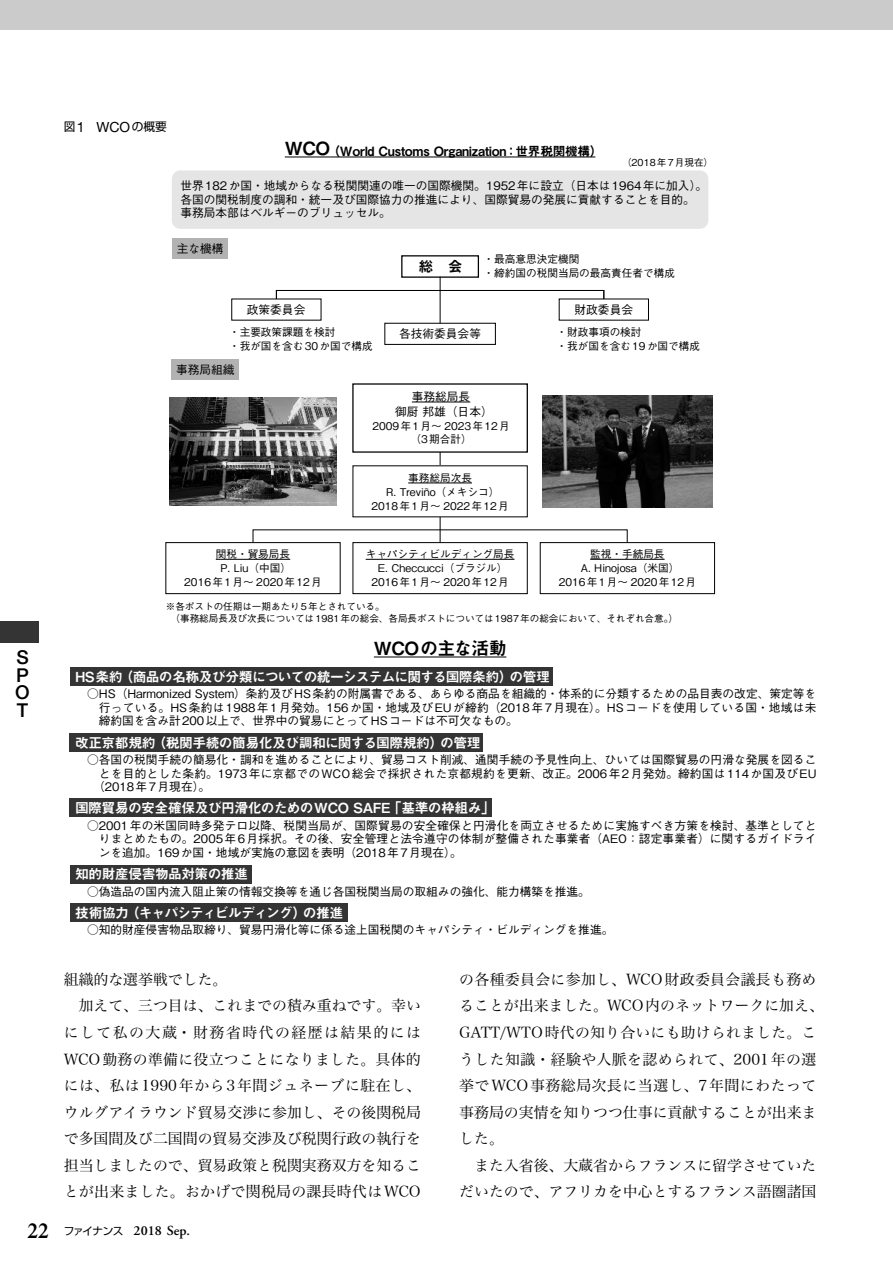
<style>
.page{position:relative;width:893px;height:1263px;background:#fff}
.page>*{position:absolute;margin:0;border:0;box-sizing:border-box;transform-origin:0 0}
.t1{font:500 19.2px/17.5px "Helvetica Neue LT Std";color:#000;text-align:justify}
.t2{font:18px "Midashi Go Pr 6 N MB31";letter-spacing:-.045em;color:#000}
.t3{font:14.85px/26.5px "Hiragino Serif Pr 6 N W3";color:#000}
.t4{font:14.85px "Hiragino Serif Pr 6 N W3";letter-spacing:.02em;color:#000}
.t5{font:14.85px "Hiragino Serif Pr 6 N W3";letter-spacing:.035em;color:#000}
.t6{font:14.85px "Hiragino Serif Pr 6 N W3";letter-spacing:.1em;color:#000}
.t7{font:14.85px "Midashi Go Pr 6 N MB31";color:#000}
.t8{font:13.8px "Midashi Go Pr 6 N MB31";letter-spacing:-.04em;color:#fff}
.t9{font:13.8px "Midashi Go Pr 6 N MB31";letter-spacing:-.06em;color:#fff}
.t10{font:600 13.8px "Adobe Garamond Pro";color:#000}
.t11{font:12.75px "Midashi Go Pr 6 N MB31";letter-spacing:-.025em;color:#000}
.t12{font:500 11.7px/13.8px "Gothic BBB Pr 6 N";color:#000;text-align:justify}
.t13{font:500 11.7px "Gothic BBB Pr 6 N";letter-spacing:.02em;color:#000}
.t14{font:11.7px "Shin Go Pr 6 N";color:#000}
.t15{font:500 10.65px/13.8px "Gothic BBB Pr 6 N";color:#000;text-align:center}
.t16{font:500 9.6px/11.7px "Gothic BBB Pr 6 N";color:#000}
.s1{font-family:"Helvetica Neue LT Std";font-size:14.1px}
.s2{font-size:18px}
.s3{font-family:"Times LT Std";font-size:21.3px}
.s4{font-family:"Shin Go Pr 6 N";font-weight:400;font-size:10.65px}
</style>
<div class="page">
<div style="left:0;top:0;width:893px;height:30px;background:#cbcbcb"></div>
<hr style="left:440px;top:452px;width:1px;height:90px;background:#000">
<div style="left:70px;top:667px;width:483px;height:18px;background:#343434"></div>
<div style="left:70px;top:733px;width:413px;height:18px;background:#343434"></div>
<div style="left:70px;top:799px;width:422px;height:18px;background:#343434"></div>
<div style="left:70px;top:865px;width:181px;height:18px;background:#343434"></div>
<div style="left:70px;top:903px;width:277px;height:18px;background:#343434"></div>
<div style="left:172px;top:360px;width:67px;height:20px;background:#b2b2b2"></div>
<div style="left:172px;top:238px;width:56px;height:20px;background:#b2b2b2"></div>
<div style="left:172px;top:170px;width:536px;height:59px;background:#e5e5e5;border-radius:9px"></div>
<hr style="left:285px;top:157px;width:45px;height:1px;background:#000">
<hr style="left:330px;top:157px;width:265px;height:1px;background:#000">
<hr style="left:374px;top:656px;width:132px;height:1px;background:#000">
<div style="left:401px;top:255px;width:78px;height:23px;border:1px solid #000"></div>
<div style="left:384px;top:323px;width:112px;height:22px;border:1px solid #000"></div>
<hr style="left:440px;top:277px;width:1px;height:46px;background:#000">
<div style="left:276px;top:290px;width:328px;height:9px;border:1px solid #000"></div>
<hr style="left:412px;top:402px;width:58px;height:1px;background:#000">
<hr style="left:408px;top:483px;width:64px;height:1px;background:#000">
<hr style="left:366px;top:559px;width:148px;height:1px;background:#000">
<div style="left:352px;top:542px;width:176px;height:52px;border:1px solid #000"></div>
<hr style="left:216px;top:559px;width:74px;height:1px;background:#000">
<div style="left:165px;top:542px;width:176px;height:52px;border:1px solid #000"></div>
<hr style="left:590px;top:559px;width:75px;height:1px;background:#000">
<div style="left:540px;top:542px;width:175px;height:52px;border:1px solid #000"></div>
<div style="left:253px;top:530px;width:374px;height:13px;border:1px solid #000"></div>
<img style="left:169px;top:398px;width:168px;height:107px">
<img style="left:542px;top:396px;width:170px;height:111px">
<div style="left:0;top:621px;width:38px;height:21px;background:#343434"></div>
<p class="t14" style="left:64px;top:117px;width:104px">図<span class="s1">1 WCO</span>の概要</p>
<p class="t11" style="left:285px;top:141px;width:319px"><span class="s2">WCO</span>（World Customs Organization：世界税関機構）</p>
<p class="t16" style="left:622px;top:156px;width:93px">（2018年7月現在）</p>
<p class="t12" style="left:180px;top:178px;width:528px;text-align:left">世界182か国・地域からなる税関関連の唯一の国際機関。1952年に設立（日本は1964年に加入）。各国の関税制度の調和・統一及び国際協力の推進により、国際貿易の発展に貢献することを目的。事務局本部はベルギーのブリュッセル。</p>
<p class="t12" style="left:177px;top:241px;width:48px">主な機構</p>
<p class="t7" style="left:418px;top:255px;width:46px">総　会</p>
<p class="t15" style="left:484px;top:251px;width:193px;text-align:left">・最高意思決定機関<br>・締約国の税関当局の最高責任者で構成</p>
<p class="t12" style="left:247px;top:302px;width:60px">政策委員会</p>
<p class="t15" style="left:229px;top:324px;width:145px;text-align:left">・主要政策課題を検討<br>・我が国を含む30か国で構成</p>
<p class="t12" style="left:176px;top:362px;width:60px">事務局組織</p>
<p class="t12" style="left:399px;top:326px;width:83px">各技術委員会等</p>
<p class="t12" style="left:575px;top:302px;width:60px">財政委員会</p>
<p class="t15" style="left:556px;top:324px;width:145px;text-align:left">・財政事項の検討<br>・我が国を含む19か国で構成</p>
<p class="t12" style="left:395px;top:388px;width:99px;line-height:14.9px;text-align:center">事務総局長<br>御厨 邦雄（日本）</p>
<p class="t15" style="left:372px;top:418px;width:139px">2009年1月～ 2023年12月（3期合計）</p>
<p class="t15" style="left:371px;top:470px;width:139px">事務総局次長<br>R. Treviño（メキシコ）<br>2018年1月～ 2022年12月</p>
<p class="t15" style="left:366px;top:547px;width:150px">キャパシティビルディング局長<br>E. Checcucci（ブラジル）<br>2016年1月～ 2020年12月</p>
<p class="t15" style="left:184px;top:547px;width:139px">関税・貿易局長<br>P. Liu（中国）<br>2016年1月～ 2020年12月</p>
<p class="t15" style="left:559px;top:547px;width:139px">監視・手続局長<br>A. Hinojosa（米国）<br>2016年1月～ 2020年12月</p>
<h1 class="t1" style="left:15px;top:649px;width:15px">S P O T</h1>
<p class="t16" style="left:171px;top:600px;width:509px;text-indent:-5px">※各ポストの任期は一期あたり5年とされている。<br>（事務総局長及び次長については1981年の総会、各局長ポストについては1987年の総会において、それぞれ合意。）</p>
<h2 class="t2" style="left:374px;top:634px;width:135px">WCOの主な活動</h2>
<p class="t8" style="left:75px;top:665px;width:476px">HS条約（商品の名称及び分類についての統一システムに関する国際条約）の管理</p>
<p class="t12" style="left:99px;top:686px;width:719px;text-indent:-12px">○HS（Harmonized System）条約及びHS条約の附属書である、あらゆる商品を組織的・体系的に分類するための品目表の改定、策定等を行っている。HS条約は1988年1月発効。156か国・地域及びEUが締約（2018年7月現在）。HSコードを使用している国・地域は未締約国を含み計200以上で、世界中の貿易にとってHSコードは不可欠なもの。</p>
<p class="t8" style="left:75px;top:731px;width:407px">改正京都規約（税関手続の簡易化及び調和に関する国際規約）の管理</p>
<p class="t12" style="left:87px;top:752px;width:731px">○各国の税関手続の簡易化・調和を進めることにより、貿易コスト削減、通関手続の予見性向上、ひいては国際貿易の円滑な発展を図るこ</p>
<p class="t13" style="left:99px;top:764px;width:719px">とを目的とした条約。1973年に京都でのWCO総会で採択された京都規約を更新、改正。2006年2月発効。締約国は114か国及びEU</p>
<p class="t12" style="left:93px;top:779px;width:119px">（2018年7月現在）。</p>
<p class="t8" style="left:75px;top:797px;width:421px">国際貿易の安全確保及び円滑化のためのWCO SAFE「基準の枠組み」</p>
<p class="t12" style="left:99px;top:817px;width:719px;text-indent:-12px">○2001年の米国同時多発テロ以降、税関当局が、国際貿易の安全確保と円滑化を両立させるために実施すべき方策を検討、基準としてとりまとめたもの。2005年6月採択。その後、安全管理と法令遵守の体制が整備された事業者（AEO：認定事業者）に関するガイドラインを追加。169か国・地域が実施の意図を表明（2018年7月現在）。</p>
<p class="t8" style="left:75px;top:863px;width:174px">知的財産侵害物品対策の推進</p>
<p class="t12" style="left:87px;top:883px;width:504px">○偽造品の国内流入阻止策の情報交換等を通じ各国税関当局の取組みの強化、能力構築を推進。</p>
<p class="t9" style="left:75px;top:901px;width:269px">技術協力（キャパシティビルディング）の推進</p>
<p class="t12" style="left:87px;top:922px;width:528px">○知的財産侵害物品取締り、貿易円滑化等に係る途上国税関のキャパシティ・ビルディングを推進。</p>
<p class="t3" style="left:64px;top:964px;width:165px">組織的な選挙戦でした。</p>
<p class="t3" style="left:79px;top:991px;width:344px">加えて、三つ目は、これまでの積み重ねです。幸い</p>
<p class="t6" style="left:64px;top:1020px;width:359px">にして私の大蔵・財務省時代の経歴は結果的には</p>
<p class="t4" style="left:64px;top:1046px;width:359px">WCO勤務の準備に役立つことになりました。具体的</p>
<p class="t5" style="left:64px;top:1073px;width:359px">には、私は1990年から3年間ジュネーブに駐在し、</p>
<p class="t3" style="left:64px;top:1097px;width:359px">ウルグアイラウンド貿易交渉に参加し、その後関税局</p>
<p class="t3" style="left:64px;top:1124px;width:359px">で多国間及び二国間の貿易交渉及び税関行政の執行を</p>
<p class="t3" style="left:64px;top:1151px;width:359px">担当しましたので、貿易政策と税関実務双方を知るこ</p>
<p class="t4" style="left:64px;top:1179px;width:359px">とが出来ました。おかげで関税局の課長時代はWCO</p>
<p class="t3" style="left:459px;top:965px;width:366px">の各種委員会に参加し、WCO財政委員会議長も務めることが出来ました。WCO内のネットワークに加え、<br>GATT/WTO時代の知り合いにも助けられました。こうした知識・経験や人脈を認められて、2001年の選挙でWCO事務総局次長に当選し、7年間にわたって事務局の実情を知りつつ仕事に貢献することが出来ました。</p>
<p class="t3" style="left:459px;top:1151px;width:359px;text-align:right">また入省後、大蔵省からフランスに留学させていただいたので、アフリカを中心とするフランス語圏諸国</p>
<p class="t10" style="left:28px;top:1223px;width:164px"><span class="s3">22</span> <span class="s4">ファイナンス</span> 2018 Sep.</p>
</div>
